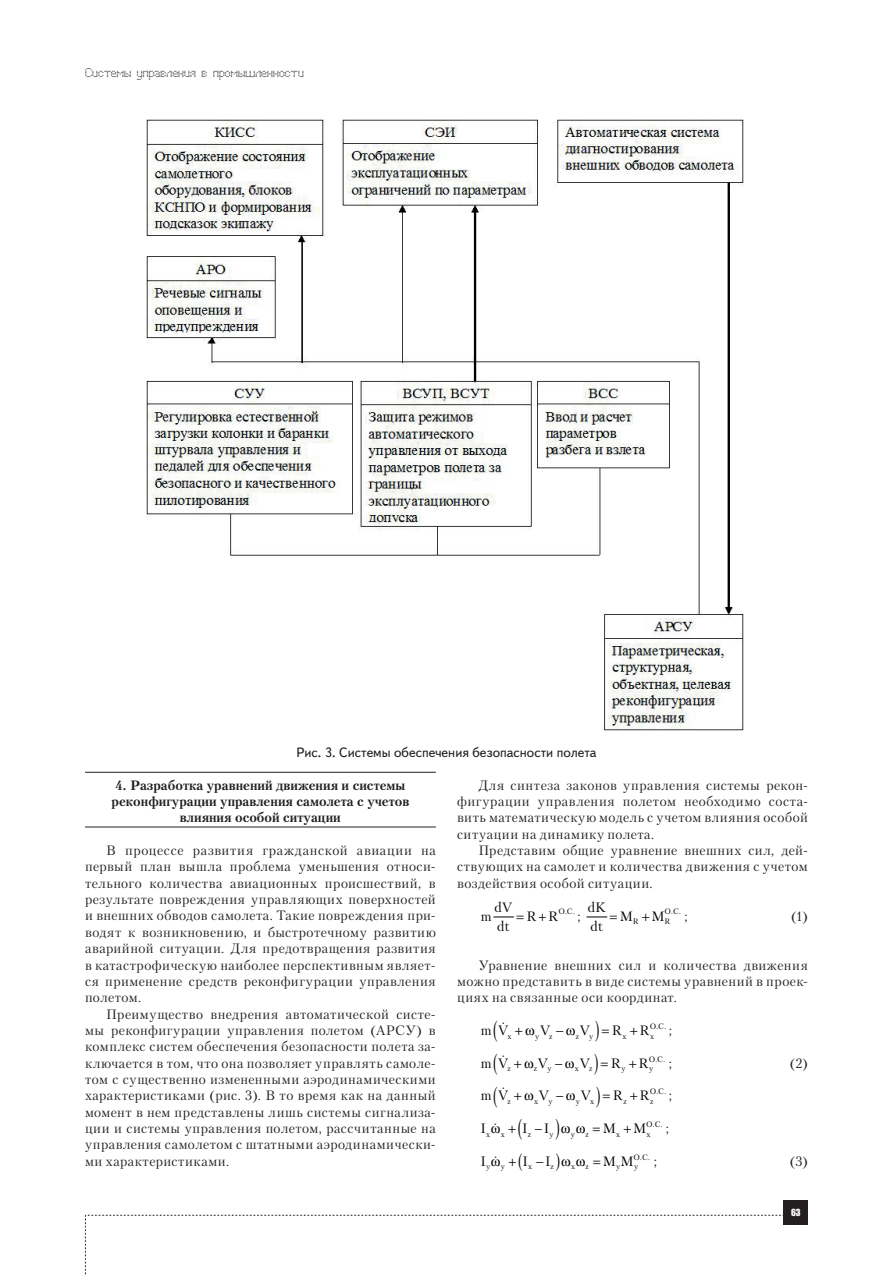
<style>
.page{position:relative;width:893px;height:1276px;background:#fff}
.page>*{position:absolute;margin:0;border:0;box-sizing:border-box;transform-origin:0 0}
.t1{font:13.5px/16.4px "Petersburg C";letter-spacing:.035em;color:#231f20;text-align:justify}
.t2{font:700 13.5px/16.4px "Petersburg C";color:#231f20;text-align:center}
.t3{font:13.5px "Petersburg C";letter-spacing:.005em;color:#000001}
.t4{font:13.5px "Text Book C";color:#231f20}
.t5{font:12px "Perfo";letter-spacing:.015em;color:#231f20}
.t6{font:9px "Impact";color:#fff}
.t7{font:7.8px "Petersburg C";color:#000001}
</style>
<div class="page">
<svg style="left:85px;top:1215px;width:699px;height:61px"></svg>
<div style="left:784px;top:1200px;width:24px;height:25px;background:#231f20"></div>
<hr style="left:85px;top:772px;width:351px;height:1px;background:#231f20">
<hr style="left:85px;top:826px;width:351px;height:1px;background:#231f20">
<img style="left:146px;top:119px;width:597px;height:612px">
<svg style="left:494px;top:916px;width:20px;height:2px"></svg>
<svg style="left:587px;top:916px;width:21px;height:2px"></svg>
<p class="t5" style="left:85px;top:66px;width:220px">Системы управления в промышленности</p>
<p class="t4" style="left:296px;top:744px;width:302px">Рис. 3. Системы обеспечения безопасности полета</p>
<p class="t2" style="left:111px;top:776px;width:299px">4. Разработка уравнений движения и системы реконфигурации управления самолета с учетов влияния особой ситуации</p>
<p class="t1" style="left:106px;top:842px;width:331px">В процессе развития гражданской авиации на</p>
<p class="t1" style="left:85px;top:858px;width:352px">первый план вышла проблема уменьшения относи-</p>
<p class="t1" style="left:85px;top:874px;width:352px">тельного количества авиационных происшествий, в</p>
<p class="t1" style="left:85px;top:891px;width:352px">результате повреждения управляющих поверхностей</p>
<p class="t1" style="left:85px;top:907px;width:352px">и внешних обводов самолета. Такие повреждения при-</p>
<p class="t1" style="left:85px;top:924px;width:352px">водят к возникновению, и быстротечному развитию</p>
<p class="t1" style="left:85px;top:940px;width:352px">аварийной ситуации. Для предотвращения развития</p>
<p class="t1" style="left:85px;top:956px;width:352px">в катастрофическую наиболее перспективным являет-</p>
<p class="t1" style="left:85px;top:973px;width:352px">ся применение средств реконфигурации управления</p>
<p class="t1" style="left:85px;top:989px;width:58px">полетом.</p>
<p class="t1" style="left:106px;top:1005px;width:331px">Преимущество внедрения автоматической систе-</p>
<p class="t1" style="left:85px;top:1022px;width:352px">мы реконфигурации управления полетом (АРСУ) в</p>
<p class="t1" style="left:85px;top:1038px;width:352px">комплекс систем обеспечения безопасности полета за-</p>
<p class="t1" style="left:85px;top:1054px;width:352px">ключается в том, что она позволяет управлять самоле-</p>
<p class="t1" style="left:85px;top:1071px;width:352px">том с существенно измененными аэродинамическими</p>
<p class="t1" style="left:85px;top:1087px;width:352px">характеристиками (рис. 3). В то время как на данный</p>
<p class="t1" style="left:85px;top:1103px;width:352px">момент в нем представлены лишь системы сигнализа-</p>
<p class="t1" style="left:85px;top:1120px;width:352px">ции и системы управления полетом, рассчитанные на</p>
<p class="t1" style="left:85px;top:1136px;width:352px">управления самолетом с штатными аэродинамически-</p>
<p class="t1" style="left:85px;top:1152px;width:146px">ми характеристиками.</p>
<p class="t1" style="left:478px;top:776px;width:331px">Для синтеза законов управления системы рекон-</p>
<p class="t1" style="left:457px;top:793px;width:352px">фигурации управления полетом необходимо соста-</p>
<p class="t1" style="left:457px;top:809px;width:352px">вить математическую модель с учетом влияния особой</p>
<p class="t1" style="left:457px;top:825px;width:198px">ситуации на динамику полета.</p>
<p class="t1" style="left:478px;top:842px;width:331px">Представим общие уравнение внешних сил, дей-</p>
<p class="t1" style="left:457px;top:858px;width:352px">ствующих на самолет и количества движения с учетом</p>
<p class="t1" style="left:457px;top:874px;width:197px">воздействия особой ситуации.</p>
<p class="t3" style="left:495px;top:899px;width:19px">dV</p>
<p class="t7" style="left:558px;top:907px;width:18px">O.C.</p>
<p class="t3" style="left:481px;top:907px;width:12px">m</p>
<p class="t3" style="left:526px;top:907px;width:33px">R R</p>
<p class="t3" style="left:497px;top:918px;width:14px">dt</p>
<p class="t3" style="left:588px;top:899px;width:20px">dK</p>
<p class="t7" style="left:664px;top:907px;width:18px">O.C.</p>
<p class="t1" style="left:684px;top:907px;width:5px">;</p>
<p class="t1" style="left:791px;top:907px;width:18px">(1)</p>
<p class="t1" style="left:457px;top:956px;width:352px;text-indent:21px">Уравнение внешних сил и количества движения можно представить в виде системы уравнений в проек&shy;циях на связанные оси координат.</p>
<p class="t7" style="left:650px;top:1021px;width:18px">O.C.</p>
<p class="t3" style="left:481px;top:1022px;width:29px">m V</p>
<p class="t3" style="left:540px;top:1022px;width:25px">V −</p>
<p class="t3" style="left:580px;top:1022px;width:12px">V</p>
<p class="t3" style="left:612px;top:1022px;width:11px">R</p>
<p class="t3" style="left:639px;top:1022px;width:11px">R</p>
<p class="t7" style="left:508px;top:1031px;width:6px">x</p>
<p class="t7" style="left:535px;top:1031px;width:6px">y</p>
<p class="t7" style="left:549px;top:1031px;width:5px">z</p>
<p class="t7" style="left:576px;top:1031px;width:5px">z</p>
<p class="t7" style="left:589px;top:1031px;width:6px">y</p>
<p class="t7" style="left:622px;top:1031px;width:6px">x</p>
<p class="t7" style="left:650px;top:1031px;width:6px">x</p>
<p class="t1" style="left:669px;top:1022px;width:5px">;</p>
<p class="t7" style="left:649px;top:1054px;width:18px">O.C.</p>
<p class="t3" style="left:481px;top:1055px;width:29px">m V</p>
<p class="t3" style="left:538px;top:1055px;width:12px">V</p>
<p class="t3" style="left:580px;top:1055px;width:12px">V</p>
<p class="t3" style="left:611px;top:1055px;width:11px">R</p>
<p class="t3" style="left:638px;top:1055px;width:11px">R</p>
<p class="t7" style="left:507px;top:1064px;width:5px">z</p>
<p class="t7" style="left:534px;top:1064px;width:5px">z</p>
<p class="t7" style="left:547px;top:1064px;width:6px">y</p>
<p class="t7" style="left:575px;top:1064px;width:6px">x</p>
<p class="t7" style="left:589px;top:1064px;width:5px">z</p>
<p class="t7" style="left:621px;top:1064px;width:6px">y</p>
<p class="t7" style="left:649px;top:1064px;width:6px">y</p>
<p class="t3" style="left:620px;top:907px;width:15px">M</p>
<p class="t3" style="left:651px;top:907px;width:15px">M</p>
<p class="t1" style="left:577px;top:907px;width:5px">;</p>
<p class="t7" style="left:633px;top:916px;width:7px">R</p>
<p class="t7" style="left:664px;top:916px;width:7px">R</p>
<p class="t3" style="left:590px;top:918px;width:14px">dt</p>
<p class="t1" style="left:669px;top:1054px;width:5px">;</p>
<p class="t1" style="left:790px;top:1054px;width:20px">(2)</p>
<p class="t7" style="left:650px;top:1087px;width:18px">O.C.</p>
<p class="t3" style="left:481px;top:1087px;width:29px">m V</p>
<p class="t3" style="left:539px;top:1087px;width:12px">V</p>
<p class="t3" style="left:581px;top:1087px;width:12px">V</p>
<p class="t3" style="left:613px;top:1087px;width:38px">R R</p>
<p class="t7" style="left:507px;top:1096px;width:5px">z</p>
<p class="t7" style="left:534px;top:1096px;width:6px">x</p>
<p class="t7" style="left:548px;top:1096px;width:6px">y</p>
<p class="t7" style="left:576px;top:1096px;width:6px">y</p>
<p class="t7" style="left:590px;top:1096px;width:6px">x</p>
<p class="t7" style="left:623px;top:1096px;width:5px">z</p>
<p class="t7" style="left:650px;top:1096px;width:5px">z</p>
<p class="t1" style="left:669px;top:1087px;width:5px">;</p>
<p class="t7" style="left:646px;top:1119px;width:18px">O.C.</p>
<p class="t7" style="left:486px;top:1129px;width:6px">x</p>
<p class="t7" style="left:501px;top:1129px;width:6px">x</p>
<p class="t7" style="left:528px;top:1129px;width:5px">z</p>
<p class="t7" style="left:549px;top:1129px;width:6px">y</p>
<p class="t7" style="left:571px;top:1129px;width:6px">y</p>
<p class="t7" style="left:586px;top:1129px;width:5px">z</p>
<p class="t7" style="left:616px;top:1129px;width:6px">x</p>
<p class="t7" style="left:647px;top:1129px;width:6px">x</p>
<p class="t3" style="left:481px;top:1120px;width:7px">I</p>
<p class="t3" style="left:522px;top:1120px;width:29px">I I</p>
<p class="t3" style="left:603px;top:1120px;width:15px">M</p>
<p class="t3" style="left:633px;top:1120px;width:15px">M</p>
<p class="t1" style="left:666px;top:1120px;width:5px">;</p>
<p class="t7" style="left:634px;top:1152px;width:18px">O.C.</p>
<p class="t7" style="left:486px;top:1162px;width:6px">y</p>
<p class="t7" style="left:501px;top:1162px;width:6px">y</p>
<p class="t7" style="left:528px;top:1162px;width:6px">x</p>
<p class="t7" style="left:551px;top:1162px;width:5px">z</p>
<p class="t7" style="left:571px;top:1162px;width:6px">x</p>
<p class="t7" style="left:586px;top:1162px;width:5px">z</p>
<p class="t7" style="left:616px;top:1162px;width:6px">y</p>
<p class="t7" style="left:634px;top:1162px;width:6px">y</p>
<p class="t3" style="left:481px;top:1153px;width:7px">I</p>
<p class="t3" style="left:523px;top:1153px;width:7px">I</p>
<p class="t3" style="left:536px;top:1153px;width:16px">−I</p>
<p class="t3" style="left:603px;top:1153px;width:32px">M M</p>
<p class="t1" style="left:654px;top:1152px;width:5px">;</p>
<p class="t1" style="left:790px;top:1152px;width:20px">(3)</p>
<p class="t6" style="left:791px;top:1205px;width:11px">63</p>
</div>
